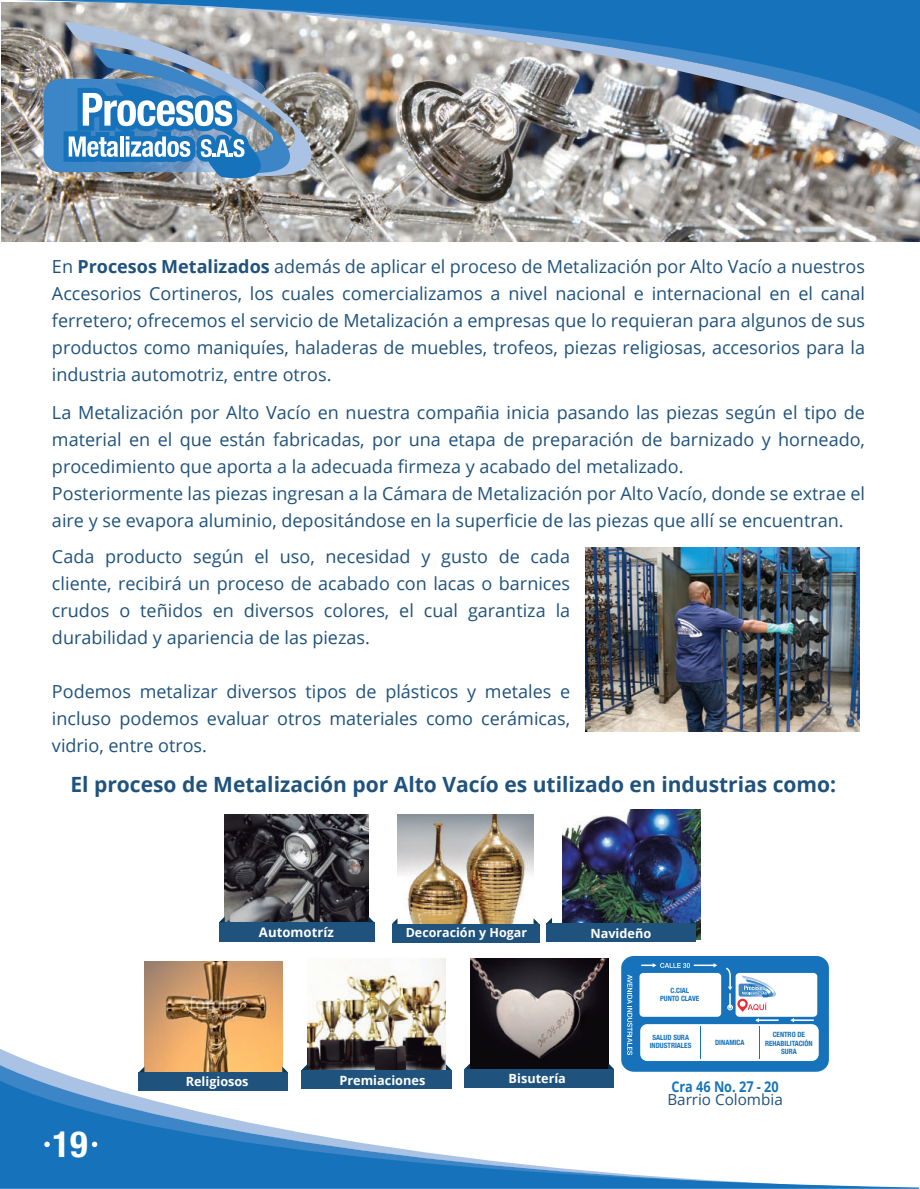
<style>
.page{position:relative;width:920px;height:1189px;background:#fff}
.page>*{position:absolute;margin:0;border:0;box-sizing:border-box;transform-origin:0 0}
.t1{font:700 condensed 36.3px "Helvetica Neue";color:#fff}
.t2{font:700 21px "Open Sans";color:#1f527d}
.t3{font:18px/27px "Open Sans";color:#1f527d;text-align:justify}
.t4{font:15.15px "Open Sans";color:#1f527d}
.t5{font:700 14.85px "Open Sans";color:#1673bb;scale:.86 1}
.t6{font:700 13.2px "Open Sans";color:#fff}
.t7{font:700 12.75px "Open Sans";color:#fff}
.t8{font:700 12.6px "Open Sans";color:#fff}
.t9{font:700 12.45px "Open Sans";color:#fff}
.t10{font:700 condensed 7.2px/7.8px "Helvetica Neue";color:#1673bb;text-align:center}
.s1{font-weight:700}
</style>
<div class="page">
<svg style="left:0;top:1065px;width:828px;height:15px"></svg>
<svg style="left:0;top:1080px;width:918px;height:108px"></svg>
<svg style="left:44px;top:1141px;width:6px;height:6px"></svg>
<svg style="left:92px;top:1141px;width:5px;height:6px"></svg>
<img style="left:562px;top:810px;width:138px;height:129px">
<img style="left:225px;top:814px;width:143px;height:108px">
<div style="left:219px;top:922px;width:155px;height:19px;background:#1f527d"></div>
<svg style="left:219px;top:916px;width:6px;height:6px"></svg>
<svg style="left:368px;top:916px;width:6px;height:6px"></svg>
<img style="left:1px;top:148px;width:918px;height:93px">
<div style="left:546px;top:923px;width:150px;height:19px;background:#1f527d"></div>
<svg style="left:547px;top:918px;width:5px;height:5px"></svg>
<svg style="left:690px;top:917px;width:5px;height:6px"></svg>
<img style="left:397px;top:814px;width:136px;height:110px">
<div style="left:392px;top:924px;width:147px;height:18px;background:#1f527d"></div>
<svg style="left:392px;top:919px;width:5px;height:5px"></svg>
<svg style="left:533px;top:918px;width:6px;height:6px"></svg>
<img style="left:470px;top:958px;width:138px;height:111px">
<div style="left:464px;top:1069px;width:150px;height:18px;background:#1f527d"></div>
<svg style="left:464px;top:1063px;width:6px;height:6px"></svg>
<svg style="left:608px;top:1063px;width:6px;height:6px"></svg>
<img style="left:307px;top:958px;width:139px;height:112px">
<div style="left:301px;top:1070px;width:150px;height:18px;background:#1f527d"></div>
<svg style="left:301px;top:1064px;width:6px;height:6px"></svg>
<svg style="left:446px;top:1064px;width:5px;height:6px"></svg>
<img style="left:144px;top:961px;width:138px;height:111px">
<div style="left:139px;top:1072px;width:149px;height:18px;background:#1f527d"></div>
<svg style="left:139px;top:1066px;width:5px;height:6px"></svg>
<svg style="left:282px;top:1066px;width:6px;height:6px"></svg>
<img style="left:1px;top:0;width:918px;height:148px">
<div style="left:44px;top:79px;width:222px;height:93px;background:#3c86c7;border-radius:16px"></div>
<img style="left:58px;top:22px;width:263px;height:220px">
<img style="left:585px;top:548px;width:274px;height:183px">
<div style="left:621px;top:956px;width:207px;height:115px;background:#1673bb;border-radius:12px"></div>
<div style="left:639px;top:973px;width:82px;height:43px;background:#fff;border-radius:4px"></div>
<div style="left:735px;top:973px;width:82px;height:43px;background:#fff;border-radius:4px"></div>
<hr style="left:693px;top:964px;width:21px;height:2px;background:#fff">
<svg style="left:713px;top:963px;width:4px;height:4px"></svg>
<hr style="left:793px;top:1019px;width:20px;height:2px;background:#fff">
<hr style="left:758px;top:1019px;width:20px;height:2px;background:#fff">
<div style="left:640px;top:1024px;width:178px;height:37px;background:#fff;border-radius:7px"></div>
<svg style="left:641px;top:963px;width:48px;height:5px"></svg>
<svg style="left:627px;top:974px;width:5px;height:81px"></svg>
<svg style="left:726px;top:967px;width:6px;height:43px"></svg>
<svg style="left:738px;top:975px;width:38px;height:37px"></svg>
<hr style="left:700px;top:1026px;width:1px;height:32px;background:#1673bb">
<hr style="left:759px;top:1026px;width:1px;height:32px;background:#1673bb">
<p class="t3" style="left:52px;top:252px;width:814px">En <span class="s1">Procesos Metalizados</span> además de aplicar el proceso de Metalización por Alto Vacío a nuestros Accesorios Cortineros, los cuales comercializamos a nivel nacional e internacional en el canal ferretero; ofrecemos el servicio de Metalización a empresas que lo requieran para algunos de sus productos como maniquíes, haladeras de muebles, trofeos, piezas religiosas, accesorios para la industria automotriz, entre otros.</p>
<p class="t3" style="left:52px;top:398px;width:814px;text-align:left">La Metalización por Alto Vacío en nuestra compañia inicia pasando las piezas según el tipo de material en el que están fabricadas, por una etapa de preparación de barnizado y horneado, procedimiento que aporta a la adecuada firmeza y acabado del metalizado.<br>Posteriormente las piezas ingresan a la Cámara de Metalización por Alto Vacío, donde se extrae el aire y se evapora aluminio, depositándose en la superficie de las piezas que allí se encuentran.</p>
<p class="t3" style="left:52px;top:542px;width:519px">Cada producto según el uso, necesidad y gusto de cada cliente, recibirá un proceso de acabado con lacas o barnices crudos o teñidos en diversos colores, el cual garantiza la durabilidad y apariencia de las piezas.</p>
<p class="t3" style="left:52px;top:677px;width:519px">Podemos metalizar diversos tipos de plásticos y metales e incluso podemos evaluar otros materiales como cerámicas, vidrio, entre otros.</p>
<p class="t2" style="left:70px;top:770px;width:767px">El proceso de Metalización por Alto Vacío es utilizado en industrias como:</p>
<h1 class="t1" style="left:53px;top:1113px;width:36px">19</h1>
<p class="t6" style="left:259px;top:922px;width:76px">Automotríz</p>
<p class="t9" style="left:405px;top:924px;width:123px">Decoración y Hogar</p>
<p class="t8" style="left:186px;top:1072px;width:64px">Religiosos</p>
<p class="t7" style="left:339px;top:1071px;width:87px">Premiaciones</p>
<p class="t7" style="left:508px;top:1069px;width:59px">Bisutería</p>
<p class="t7" style="left:202px;top:1069px;width:54px">Fúnebre</p>
<p class="t7" style="left:590px;top:924px;width:62px">Navideño</p>
<p class="t10" style="left:660px;top:986px;width:41px">C.CIAL<br>PUNTO CLAVE</p>
<p class="t10" style="left:649px;top:1033px;width:43px">SALUD SURA<br>INDUSTRIALES</p>
<p class="t10" style="left:772px;top:1030px;width:34px">CENTRO DE</p>
<p class="t10" style="left:780px;top:1047px;width:17px">SURA</p>
<p class="t10" style="left:715px;top:1038px;width:31px">DINAMICA</p>
<p class="t10" style="left:764px;top:1038px;width:49px">REHABILITACIÓN</p>
<p class="t5" style="left:671px;top:1075px;width:126px">Cra 46 No. 27 - 20</p>
<p class="t4" style="left:667px;top:1088px;width:117px">Barrio Colombia</p>
</div>
